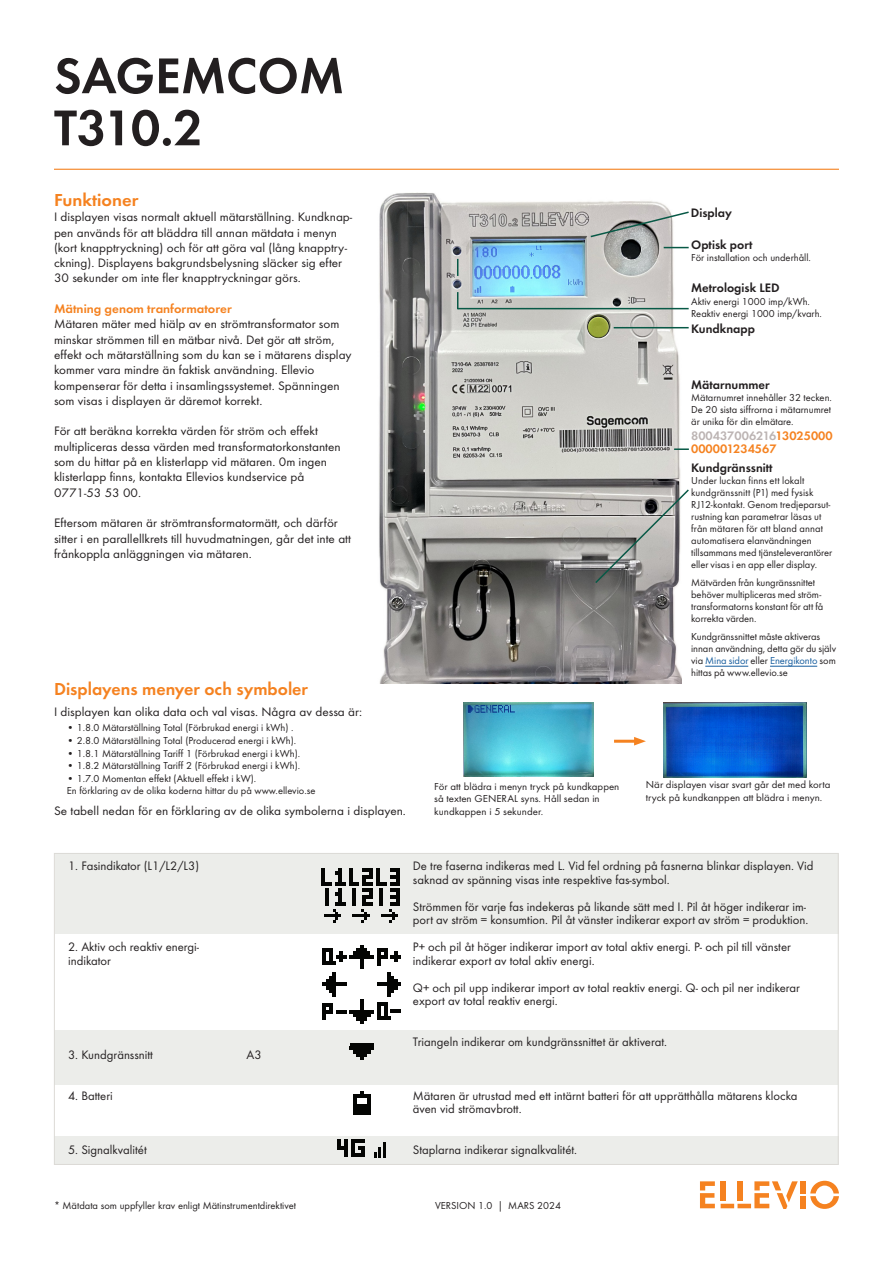
<style>
.page{position:relative;width:893px;height:1263px;background:#fff}
.page>*{position:absolute;margin:0;border:0;box-sizing:border-box;transform-origin:0 0}
.t1{font:600 52.05px "Futura EFOP";color:#231f20}
.t2{font:600 18px "Futura EFOP";color:#f58220}
.t3{font:600 18px "Futura EFOP";color:#f58220;scale:1.04 1}
.t4{font:12.75px/15.3px "Futura EF";color:#231f20;scale:1.04 1}
.t5{font:12.75px/13.5px "Futura EF";color:#231f20}
.t6{font:600 12.75px "Futura EFOP";color:#231f20}
.t7{font:600 12.75px/12.6px "Futura EFOP";color:#f58220}
.t8{font:600 12.75px "Futura EFOP";color:#f58220;scale:1.04 1}
.t9{font:10.5px/12px "Futura EF";color:#231f20}
.t10{font:10.5px/12.6px "Futura EF";color:#231f20;scale:1.04 1}
.s1{color:#bcb4b3}
.s2{color:#175d9e}
</style>
<div class="page">
<div style="left:54px;top:1136px;width:785px;height:29px;background:#ecedea"></div>
<div style="left:55px;top:853px;width:784px;height:81px;background:#ecedea"></div>
<img style="left:379px;top:192px;width:303px;height:491px">
<hr style="left:54px;top:169px;width:785px;height:1px;background:#f58220">
<svg style="left:589px;top:210px;width:100px;height:28px"></svg>
<hr style="left:458px;top:308px;width:231px;height:1px;background:#085946">
<svg style="left:664px;top:247px;width:25px;height:1px"></svg>
<svg style="left:674px;top:448px;width:15px;height:2px"></svg>
<hr style="left:705px;top:666px;width:43px;height:1px;background:#175d9e">
<hr style="left:770px;top:666px;width:47px;height:1px;background:#175d9e">
<div style="left:54px;top:1030px;width:784px;height:54px;background:#ecedea"></div>
<svg style="left:374px;top:1143px;width:12px;height:14px"></svg>
<svg style="left:810px;top:1181px;width:29px;height:28px"></svg>
<svg style="left:700px;top:1181px;width:15px;height:27px"></svg>
<div style="left:800px;top:1181px;width:6px;height:12px;background:#f58220"></div>
<div style="left:800px;top:1196px;width:6px;height:13px;background:#f58220"></div>
<svg style="left:721px;top:1181px;width:77px;height:28px"></svg>
<svg style="left:594px;top:488px;width:95px;height:97px;background:#acaca9"></svg>
<svg style="left:322px;top:868px;width:78px;height:55px"></svg>
<svg style="left:322px;top:945px;width:79px;height:78px"></svg>
<svg style="left:337px;top:1140px;width:28px;height:17px"></svg>
<svg style="left:354px;top:1091px;width:17px;height:24px"></svg>
<svg style="left:350px;top:1043px;width:24px;height:17px"></svg>
<hr style="left:614px;top:327px;width:75px;height:1px;background:#085946">
<svg style="left:457px;top:292px;width:1px;height:17px"></svg>
<div style="left:613px;top:190px;width:27px;height:10px;background:#fff"></div>
<img style="left:463px;top:702px;width:131px;height:74px">
<img style="left:664px;top:702px;width:142px;height:75px">
<hr style="left:614px;top:740px;width:23px;height:3px;background:#f58220">
<svg style="left:634px;top:737px;width:12px;height:8px"></svg>
<svg style="left:457px;top:259px;width:1px;height:17px"></svg>
<p class="t1" style="left:54px;top:45px;width:292px">SAGEMCOM</p>
<p class="t1" style="left:54px;top:97px;width:150px">T310.2</p>
<p class="t3" style="left:54px;top:189px;width:83px">Funktioner</p>
<p class="t4" style="left:54px;top:209px;width:288px">I displayen visas normalt aktuell mätarställning. Kundknap&shy;pen används för att bläddra till annan mätdata i menyn (kort knapptryckning) och för att göra val (lång knapptry&shy;ckning). Displayens bakgrundsbelysning släcker sig efter 30 sekunder om inte fler knapptryckningar görs.</p>
<p class="t8" style="left:54px;top:301px;width:173px">Mätning genom tranformatorer</p>
<p class="t4" style="left:54px;top:317px;width:288px">Mätaren mäter med hiälp av en strömtransformator som minskar strömmen till en mätbar nivå. Det gör att ström, effekt och mätarställning som du kan se i mätarens display kommer vara mindre än faktisk användning. Ellevio kompenserar för detta i insamlingssystemet. Spänningen som visas i displayen är däremot korrekt.</p>
<p class="t4" style="left:54px;top:424px;width:277px">För att beräkna korrekta värden för ström och effekt multipliceras dessa värden med transformatorkonstanten som du hittar på en klisterlapp vid mätaren. 0m ingen klisterlapp finns, kontakta Ellevios kundservice på 0771-53 53 00.</p>
<p class="t4" style="left:54px;top:515px;width:287px">Eftersom mätaren är strömtransformatormätt, och därför sitter i en parallellkrets till huvudmatningen, går det inte att frånkoppla anläggningen via mätaren.</p>
<p class="t2" style="left:54px;top:679px;width:256px">Displayens menyer och symboler</p>
<p class="t4" style="left:54px;top:704px;width:298px">I displayen kan olika data och val visas. Några av dessa är:</p>
<p class="t10" style="left:67px;top:722px;width:219px">• 1.8.0 Mätarställning Total (Förbrukad energi i kWh) .</p>
<p class="t10" style="left:67px;top:734px;width:222px">• 2.8.0 Mätarställning Total (Producerad energi i kWh).</p>
<p class="t10" style="left:67px;top:747px;width:226px">• 1.8.1 Mätarställning Tariff 1 (Förbrukad energi i kWh).</p>
<p class="t10" style="left:67px;top:759px;width:226px">• 1.8.2 Mätarställning Tariff 2 (Förbrukad energi i kWh).</p>
<p class="t10" style="left:67px;top:772px;width:241px">• 1.7.0 Momentan effekt (Aktuell effekt i kW).<br>En förklaring av de olika koderna hittar du på www.ellevio.se</p>
<p class="t4" style="left:54px;top:803px;width:340px">Se tabell nedan för en förklaring av de olika symbolerna i displayen.</p>
<p class="t6" style="left:691px;top:205px;width:43px">Display</p>
<p class="t6" style="left:691px;top:237px;width:63px">Optisk port</p>
<p class="t9" style="left:691px;top:252px;width:121px">För installation och underhåll.</p>
<p class="t6" style="left:691px;top:280px;width:90px">Metrologisk LED</p>
<p class="t9" style="left:691px;top:295px;width:120px">Aktiv energi 1000 imp/kWh.</p>
<p class="t9" style="left:691px;top:308px;width:132px">Reaktiv energi 1000 imp/kvarh.</p>
<p class="t6" style="left:691px;top:321px;width:65px">Kundknapp</p>
<p class="t6" style="left:691px;top:377px;width:80px">Mätarnummer</p>
<p class="t9" style="left:691px;top:391px;width:142px;text-align:justify">Mätarnumret innehåller 32 tecken.<br>De 20 sista siffrorna i mätarnumret är unika för din elmätare.</p>
<p class="t7" style="left:691px;top:430px;width:143px"><span class="s1">800437006216</span>13025000<br>000001234567</p>
<p class="t6" style="left:691px;top:461px;width:83px">Kundgränssnitt</p>
<p class="t9" style="left:691px;top:475px;width:143px">Under luckan finns ett lokalt kundgränssnitt (P1) med fysisk RJ12-kontakt. Genom tredjeparsut&shy;rustning kan parametrar läsas ut från mätaren för att bland annat automatisera elanvändningen tillsammans med tjänsteleverantörer eller visas i en app eller display.</p>
<p class="t9" style="left:691px;top:577px;width:134px">Mätvärden från kungränssnittet behöver multipliceras med ström&shy;transformatorns konstant för att få korrekta värden.</p>
<p class="t9" style="left:691px;top:631px;width:147px">Kundgränssnittet måste aktiveras innan användning, detta gör du själv via <span class="s2">Mina sidor</span> eller <span class="s2">Energikonto</span> som hittas på www.ellevio.se</p>
<p class="t10" style="left:434px;top:780px;width:180px">För att blädra i menyn tryck på kundkappen så texten GENERAL syns. Håll sedan in kundkappen i 5 sekunder.</p>
<p class="t10" style="left:646px;top:778px;width:179px">När displayen visar svart går det med korta tryck på kundkanppen att blädra i menyn.</p>
<p class="t5" style="left:68px;top:859px;width:133px">1. Fasindikator (L1/L2/L3)</p>
<p class="t5" style="left:68px;top:940px;width:133px">2. Aktiv och reaktiv energi&shy;indikator</p>
<p class="t5" style="left:68px;top:1048px;width:86px">3. Kundgränssnitt</p>
<p class="t5" style="left:68px;top:1089px;width:46px">4. Batteri</p>
<p class="t5" style="left:68px;top:1143px;width:80px">5. Signalkvalitét</p>
<p class="t5" style="left:247px;top:1048px;width:17px">A3</p>
<p class="t5" style="left:413px;top:859px;width:402px">De tre faserna indikeras med L. Vid fel ordning på fasnerna blinkar displayen. Vid saknad av spänning visas inte respektive fas-symbol.</p>
<p class="t5" style="left:413px;top:900px;width:397px">Strömmen för varje fas indekeras på likande sätt med I. Pil åt höger indikerar im&shy;port av ström = konsumtion. Pil åt vänster indikerar export av ström = produktion.</p>
<p class="t5" style="left:413px;top:940px;width:379px">P+ och pil åt höger indikerar import av total aktiv energi. P- och pil till vänster indikerar export av total aktiv energi.</p>
<p class="t5" style="left:413px;top:981px;width:389px">Q+ och pil upp indikerar import av total reaktiv energi. Q- och pil ner indikerar export av total reaktiv energi.</p>
<p class="t5" style="left:413px;top:1035px;width:256px">Triangeln indikerar om kundgränssnittet är aktiverat.</p>
<p class="t5" style="left:413px;top:1089px;width:386px">Mätaren är utrustad med ett intärnt batteri för att upprätthålla mätarens klocka även vid strömavbrott.</p>
<p class="t5" style="left:413px;top:1143px;width:166px">Staplarna indikerar signalkvalitét.</p>
<p class="t9" style="left:54px;top:1199px;width:244px">* Mätdata som uppfyller krav enligt Mätinstrumentdirektivet</p>
<p class="t9" style="left:435px;top:1199px;width:127px">VERSION 1.0 | MARS 2024</p>
</div>
